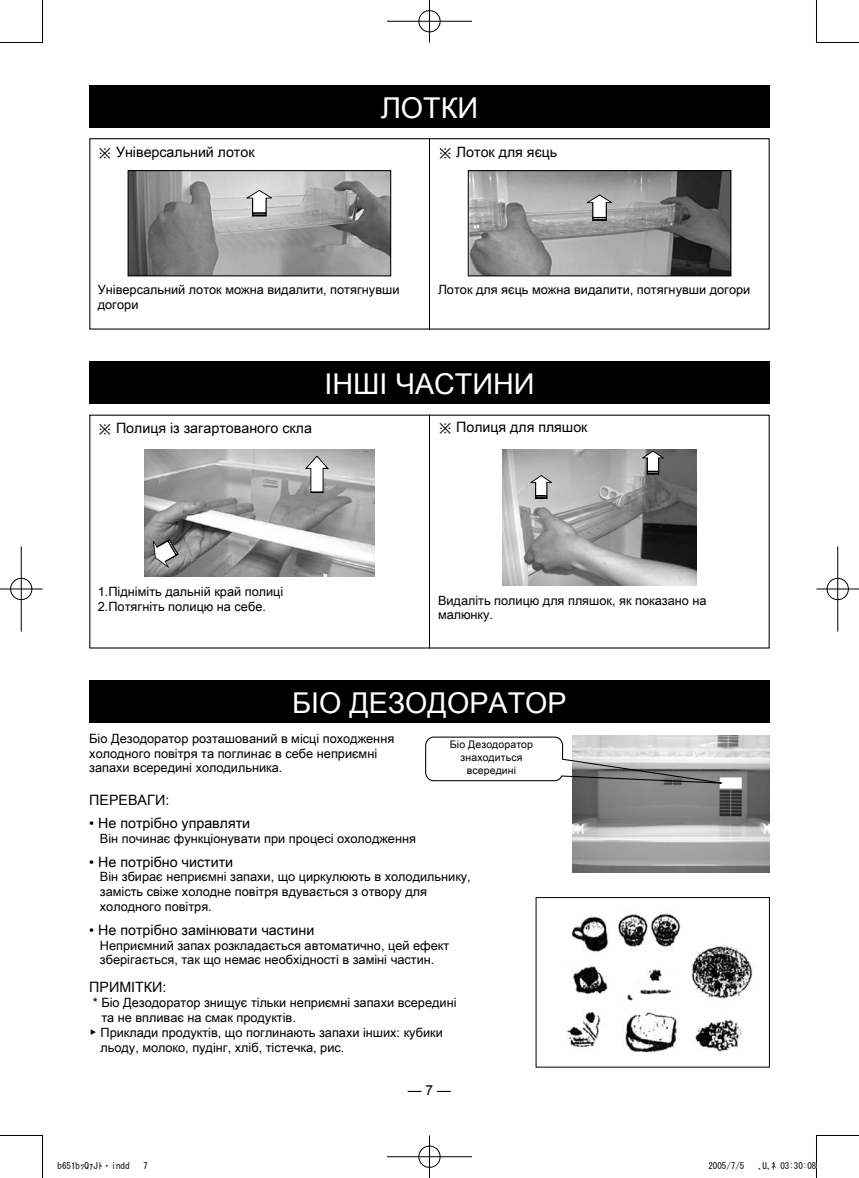
<style>
.page{position:relative;width:859px;height:1178px;background:#fff}
.page>*{position:absolute;margin:0;border:0;box-sizing:border-box;transform-origin:0 0}
.頂標{font:28.65px "Arial Unicode MS";color:#fff}
.小標2mm{font:14.25px "Arial Unicode MS";color:#000}
.小標3mm{font:14.25px "Arial Unicode MS";color:#000}
.頁碼{font:13.8px "Arial";color:#000}
.內文{font:12.75px/14.9px "Arial Unicode MS";color:#000}
.內文內縮2_5mm{font:12.75px/14.9px "Arial Unicode MS";color:#000}
.圖說俄文{font:10.5px/12.8px "Arial Unicode MS";letter-spacing:.01em;color:#000;text-align:center}
.t1{font:9px "MS Gothic";color:#000}
</style>
<div class="page">
<div style="left:89px;top:680px;width:681px;height:43px;background:#000"></div>
<div style="left:89px;top:361px;width:681px;height:43px;background:#000"></div>
<hr style="left:429px;top:415px;width:1px;height:233px;background:#000">
<img style="left:145px;top:449px;width:229px;height:128px">
<svg style="left:148px;top:533px;width:33px;height:37px"></svg>
<svg style="left:306px;top:456px;width:22px;height:37px"></svg>
<img style="left:503px;top:449px;width:193px;height:136px">
<svg style="left:531px;top:475px;width:21px;height:24px"></svg>
<svg style="left:643px;top:451px;width:20px;height:23px"></svg>
<img style="left:742px;top:953px;width:12px;height:79px">
<div style="left:536px;top:897px;width:234px;height:170px;border:1px solid #000"></div>
<div style="left:89px;top:85px;width:681px;height:43px;background:#000"></div>
<div style="left:89px;top:138px;width:681px;height:192px;border:1px solid #000"></div>
<hr style="left:429px;top:138px;width:1px;height:192px;background:#000">
<img style="left:130px;top:172px;width:259px;height:102px">
<div style="left:128px;top:170px;width:263px;height:106px;border:1px solid #000"></div>
<svg style="left:247px;top:190px;width:25px;height:26px"></svg>
<img style="left:470px;top:172px;width:259px;height:102px">
<div style="left:468px;top:170px;width:263px;height:106px;border:1px solid #000"></div>
<svg style="left:587px;top:195px;width:25px;height:26px"></svg>
<img style="left:573px;top:735px;width:197px;height:138px">
<svg style="left:425px;top:736px;width:317px;height:317px"></svg>
<hr style="left:0;top:42px;width:43px;height:1px;background:#000">
<hr style="left:816px;top:42px;width:43px;height:1px;background:#000">
<hr style="left:0;top:1135px;width:43px;height:1px;background:#000">
<hr style="left:816px;top:1135px;width:43px;height:1px;background:#000">
<hr style="left:42px;top:0;width:1px;height:43px;background:#000">
<hr style="left:42px;top:1135px;width:1px;height:43px;background:#000">
<hr style="left:816px;top:0;width:1px;height:43px;background:#000">
<hr style="left:816px;top:1135px;width:1px;height:43px;background:#000">
<div style="left:418px;top:10px;width:23px;height:23px;border:2px solid #fff;border-radius:50%"></div>
<hr style="left:387px;top:20px;width:85px;height:2px;background:#fff">
<hr style="left:428px;top:0;width:3px;height:43px;background:#fff">
<div style="left:419px;top:10px;width:21px;height:22px;border:1px solid #000;border-radius:50%"></div>
<hr style="left:387px;top:21px;width:85px;height:1px;background:#000">
<hr style="left:429px;top:0;width:1px;height:43px;background:#000">
<div style="left:418px;top:1145px;width:23px;height:23px;border:2px solid #fff;border-radius:50%"></div>
<hr style="left:387px;top:1155px;width:85px;height:3px;background:#fff">
<hr style="left:428px;top:1135px;width:3px;height:43px;background:#fff">
<div style="left:419px;top:1146px;width:21px;height:21px;border:1px solid #000;border-radius:50%"></div>
<hr style="left:387px;top:1156px;width:85px;height:1px;background:#000">
<hr style="left:429px;top:1135px;width:1px;height:43px;background:#000">
<div style="left:10px;top:577px;width:23px;height:24px;border:2px solid #fff;border-radius:50%"></div>
<hr style="left:0;top:588px;width:43px;height:2px;background:#fff">
<hr style="left:20px;top:546px;width:2px;height:85px;background:#fff">
<div style="left:10px;top:578px;width:22px;height:22px;border:1px solid #000;border-radius:50%"></div>
<hr style="left:0;top:589px;width:43px;height:1px;background:#000">
<hr style="left:21px;top:546px;width:1px;height:85px;background:#000">
<div style="left:826px;top:577px;width:23px;height:24px;border:2px solid #fff;border-radius:50%"></div>
<hr style="left:816px;top:588px;width:43px;height:2px;background:#fff">
<hr style="left:837px;top:546px;width:2px;height:85px;background:#fff">
<div style="left:827px;top:578px;width:21px;height:22px;border:1px solid #000;border-radius:50%"></div>
<hr style="left:816px;top:589px;width:43px;height:1px;background:#000">
<hr style="left:837px;top:546px;width:1px;height:85px;background:#000">
<p class="小標2mm" style="left:98px;top:142px;width:158px">※ Універсальний лоток</p>
<p class="頂標" style="left:381px;top:87px;width:99px">ЛОТКИ</p>
<p class="小標2mm" style="left:438px;top:142px;width:121px">※ Лоток для яєць</p>
<p class="內文" style="left:98px;top:282px;width:303px">Універсальний лоток можна видалити, потягнувши догори</p>
<p class="內文" style="left:438px;top:282px;width:314px">Лоток для яєць можна видалити, потягнувши догори</p>
<p class="頂標" style="left:324px;top:363px;width:212px">ІНШІ ЧАСТИНИ</p>
<p class="小標2mm" style="left:98px;top:418px;width:216px">※ Полиця із загартованого скла</p>
<p class="小標2mm" style="left:438px;top:417px;width:151px">※ Полиця для пляшок</p>
<p class="內文" style="left:98px;top:584px;width:187px">1.Підніміть дальній край полиці</p>
<p class="內文" style="left:98px;top:599px;width:170px">2.Потягніть полицю на себе.</p>
<p class="內文" style="left:438px;top:592px;width:270px">Видаліть полицю для пляшок, як показано на малюнку.</p>
<p class="頂標" style="left:292px;top:682px;width:276px">БІО ДЕЗОДОРАТОР</p>
<p class="內文" style="left:89px;top:730px;width:306px">Біо Дезодоратор розташований в місці походження холодного повітря та поглинає в себе неприємні запахи всередині холодильника.</p>
<p class="小標2mm" style="left:89px;top:789px;width:82px">ПЕРЕВАГИ:</p>
<p class="小標2mm" style="left:89px;top:813px;width:162px">• Не потрібно управляти</p>
<p class="內文內縮2_5mm" style="left:100px;top:831px;width:318px">Він починає функціонувати при процесі охолодження</p>
<p class="小標2mm" style="left:89px;top:851px;width:145px">• Не потрібно чистити</p>
<p class="內文內縮2_5mm" style="left:100px;top:869px;width:372px">Він збирає неприємні запахи, що циркулюють в холодильнику, замість свіже холодне повітря вдувається з отвору для холодного повітря.</p>
<p class="小標2mm" style="left:89px;top:919px;width:227px">• Не потрібно замінювати частини</p>
<p class="內文內縮2_5mm" style="left:100px;top:937px;width:351px">Неприємний запах розкладається автоматично, цей ефект зберігається, так що немає необхідності в заміні частин.</p>
<p class="小標3mm" style="left:89px;top:977px;width:79px">ПРИМІТКИ:</p>
<p class="內文" style="left:101px;top:995px;width:357px;text-indent:-9px">* Біо Дезодоратор знищує тільки неприємні запахи всередині та не впливає на смак продуктів.</p>
<p class="內文" style="left:100px;top:1024px;width:344px;text-indent:-11px">▶ Приклади продуктів, що поглинають запахи інших: кубики льоду, молоко, пудінг, хліб, тістечка, рис.</p>
<p class="圖說俄文" style="left:450px;top:738px;width:85px">Біо Дезодоратор знаходиться всередині</p>
<p class="頁碼" style="left:408px;top:1080px;width:45px">— 7 —</p>
<p class="t1" style="left:58px;top:1161px;width:73px">b651bｯQｧJﾄ・indd</p>
<p class="t1" style="left:143px;top:1161px;width:6px">7</p>
<p class="t1" style="left:708px;top:1161px;width:37px">2005/7/5</p>
<p class="t1" style="left:758px;top:1161px;width:60px">､U､ﾈ 03:30:08</p>
</div>
